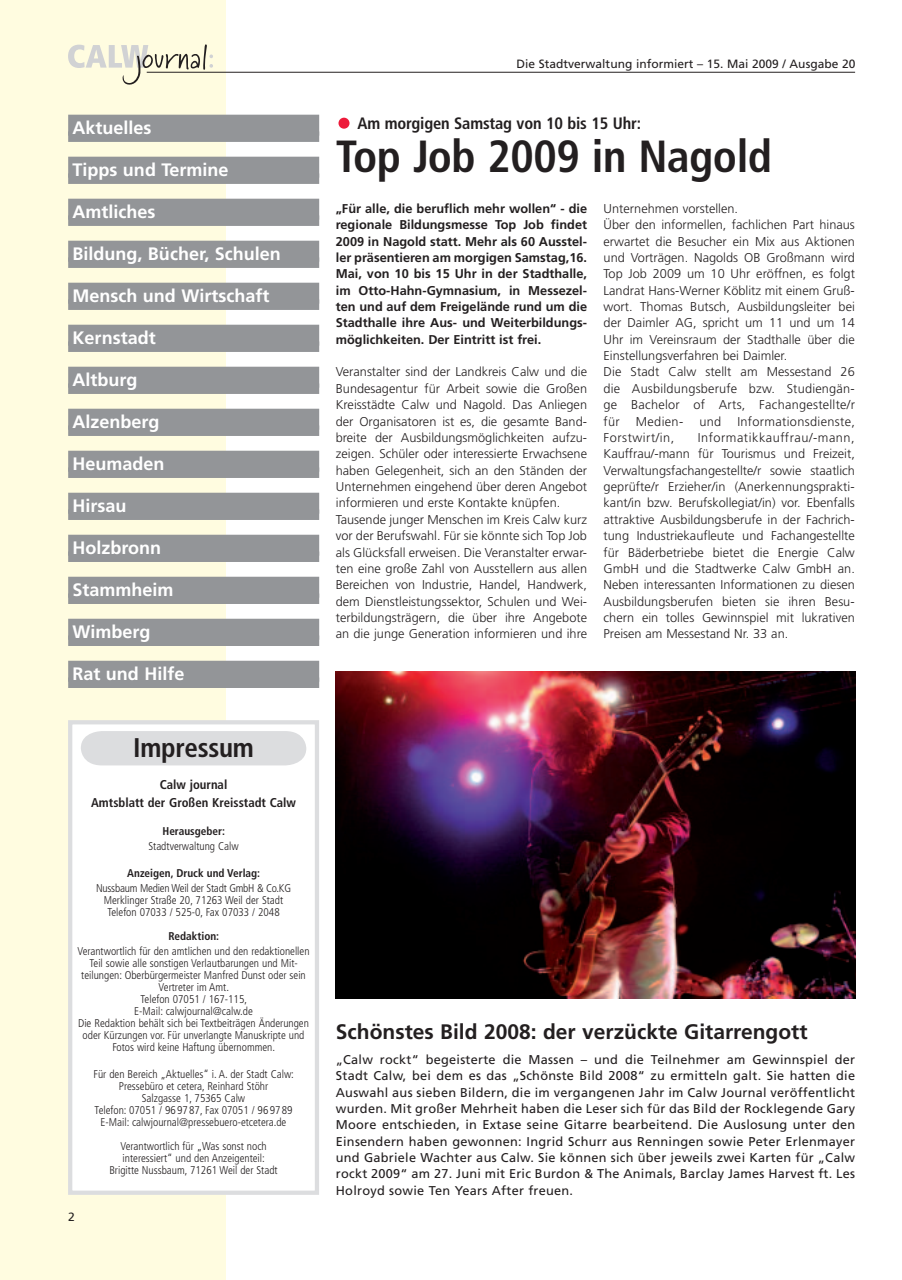
<style>
.page{position:relative;width:902px;height:1280px;background:#fff}
.page>*{position:absolute;margin:0;border:0;box-sizing:border-box;transform-origin:0 0}
.t1{font:700 condensed 45px "Frutiger";letter-spacing:-.01em;color:#231f20}
.t2{font:700 condensed 27px "Frutiger";letter-spacing:-.01em;color:#231f20}
.t3{font:700 21px "Frutiger";color:#231f20}
.t4{font:700 18px "Frutiger";color:#fff}
.t5{font:700 condensed 16.5px "Frutiger";letter-spacing:-.01em;color:#231f20}
.t6{font:300 12.75px/16.4px "Frutiger";color:#231f20}
.t7{font:12.75px/16.4px "Frutiger";letter-spacing:.02em;color:#231f20;text-align:justify}
.t8{font:700 12.75px/16.4px "Frutiger";color:#231f20;text-align:justify}
.t9{font:700 condensed 12.75px/18px "Frutiger";color:#231f20;text-align:center}
.t10{font:300 12.75px "Frutiger";letter-spacing:.025em;color:#231f20}
.t11{font:300 12.75px "Frutiger";letter-spacing:.04em;color:#231f20}
.t12{font:12px "Frutiger";color:#231f20}
.t13{font:300 condensed 11.25px/12px "Frutiger";color:#231f20;text-align:center}
.t14{font:700 condensed 11.25px "Frutiger";color:#231f20}
</style>
<div class="page">
<div style="left:0;top:0;width:225px;height:1279px;background:#fffce0"></div>
<svg style="left:68px;top:44px;width:145px;height:41px"></svg>
<hr style="left:147px;top:72px;width:708px;height:1px;background:#231f20">
<div style="left:68px;top:720px;width:251px;height:475px;background:#fff;border:4px solid #dcdddf"></div>
<div style="left:81px;top:731px;width:225px;height:34px;background:#dcdddf"></div>
<div style="left:68px;top:115px;width:251px;height:21px;background:#939598"></div>
<div style="left:68px;top:131px;width:251px;height:11px;background:#939598"></div>
<div style="left:68px;top:157px;width:251px;height:21px;background:#939598"></div>
<div style="left:68px;top:173px;width:251px;height:11px;background:#939598"></div>
<div style="left:68px;top:199px;width:251px;height:21px;background:#939598"></div>
<div style="left:68px;top:215px;width:251px;height:11px;background:#939598"></div>
<div style="left:68px;top:241px;width:251px;height:21px;background:#939598"></div>
<div style="left:68px;top:257px;width:251px;height:11px;background:#939598"></div>
<div style="left:68px;top:283px;width:251px;height:21px;background:#939598"></div>
<div style="left:68px;top:299px;width:251px;height:11px;background:#939598"></div>
<div style="left:68px;top:325px;width:251px;height:21px;background:#939598"></div>
<div style="left:68px;top:341px;width:251px;height:11px;background:#939598"></div>
<div style="left:68px;top:367px;width:251px;height:21px;background:#939598"></div>
<div style="left:68px;top:383px;width:251px;height:11px;background:#939598"></div>
<div style="left:68px;top:409px;width:251px;height:21px;background:#939598"></div>
<div style="left:68px;top:425px;width:251px;height:11px;background:#939598"></div>
<div style="left:68px;top:451px;width:251px;height:21px;background:#939598"></div>
<div style="left:68px;top:467px;width:251px;height:11px;background:#939598"></div>
<div style="left:68px;top:493px;width:251px;height:21px;background:#939598"></div>
<div style="left:68px;top:509px;width:251px;height:11px;background:#939598"></div>
<div style="left:68px;top:535px;width:251px;height:21px;background:#939598"></div>
<div style="left:68px;top:551px;width:251px;height:11px;background:#939598"></div>
<div style="left:68px;top:577px;width:251px;height:21px;background:#939598"></div>
<div style="left:68px;top:593px;width:251px;height:11px;background:#939598"></div>
<div style="left:68px;top:619px;width:251px;height:21px;background:#939598"></div>
<div style="left:68px;top:635px;width:251px;height:11px;background:#939598"></div>
<div style="left:68px;top:661px;width:251px;height:21px;background:#939598"></div>
<div style="left:68px;top:677px;width:251px;height:11px;background:#939598"></div>
<div style="left:338px;top:118px;width:11px;height:11px;background:#ed1a3a;border-radius:50%"></div>
<img style="left:336px;top:671px;width:519px;height:327px">
<h3 class="t4" style="left:72px;top:121px;width:81px">Aktuelles</h3>
<h3 class="t4" style="left:72px;top:163px;width:158px">Tipps und Termine</h3>
<h3 class="t4" style="left:72px;top:205px;width:85px">Amtliches</h3>
<h3 class="t4" style="left:72px;top:247px;width:210px">Bildung, Bücher, Schulen</h3>
<h3 class="t4" style="left:72px;top:289px;width:199px">Mensch und Wirtschaft</h3>
<h3 class="t4" style="left:72px;top:331px;width:85px">Kernstadt</h3>
<h3 class="t4" style="left:72px;top:373px;width:67px">Altburg</h3>
<h3 class="t4" style="left:72px;top:415px;width:89px">Alzenberg</h3>
<h3 class="t4" style="left:72px;top:457px;width:94px">Heumaden</h3>
<h3 class="t4" style="left:72px;top:499px;width:56px">Hirsau</h3>
<h3 class="t4" style="left:72px;top:541px;width:90px">Holzbronn</h3>
<h3 class="t4" style="left:72px;top:583px;width:103px">Stammheim</h3>
<h3 class="t4" style="left:72px;top:625px;width:80px">Wimberg</h3>
<h3 class="t4" style="left:72px;top:667px;width:114px">Rat und Hilfe</h3>
<h2 class="t2" style="left:133px;top:736px;width:122px">Impressum</h2>
<p class="t9" style="left:91px;top:776px;width:206px">Calw journal<br>Amtsblatt der Großen Kreisstadt Calw</p>
<p class="t14" style="left:162px;top:827px;width:64px">Herausgeber:</p>
<p class="t13" style="left:148px;top:841px;width:92px">Stadtverwaltung Calw</p>
<p class="t14" style="left:127px;top:869px;width:134px">Anzeigen, Druck und Verlag:</p>
<p class="t13" style="left:96px;top:883px;width:196px">Nussbaum Medien Weil der Stadt GmbH &amp; Co.KG<br>Merklinger Straße 20, 71263 Weil der Stadt<br>Telefon 07033 / 525-0, Fax 07033 / 2048</p>
<p class="t14" style="left:168px;top:932px;width:52px">Redaktion:</p>
<p class="t13" style="left:77px;top:946px;width:233px">Verantwortlich für den amtlichen und den redaktionellen Teil sowie alle sonstigen Verlautbarungen und Mit&shy;teilungen: Oberbürgermeister Manfred Dunst oder sein Vertreter im Amt.<br>Telefon 07051 / 167-115,<br>E-Mail: calwjournal@calw.de<br>Die Redaktion behält sich bei Textbeiträgen Änderungen oder Kürzungen vor. Für unverlangte Manuskripte und Fotos wird keine Haftung übernommen.</p>
<p class="t13" style="left:93px;top:1069px;width:202px">Für den Bereich „Aktuelles“ i. A. der Stadt Calw:<br>Pressebüro et cetera, Reinhard Stöhr<br>Salzgasse 1, 75365 Calw<br>Telefon: 07051 / 96 97 87, Fax 07051 / 96 97 89<br>E-Mail: calwjournal@pressebuero-etcetera.de</p>
<p class="t13" style="left:109px;top:1141px;width:170px">Verantwortlich für „Was sonst noch interessiert“ und den Anzeigenteil:<br>Brigitte Nussbaum, 71261 Weil der Stadt</p>
<p class="t12" style="left:68px;top:1212px;width:8px">2</p>
<p class="t12" style="left:516px;top:59px;width:340px">Die Stadtverwaltung informiert – 15. Mai 2009 / Ausgabe 20</p>
<p class="t5" style="left:357px;top:116px;width:285px">Am morgigen Samstag von 10 bis 15 Uhr:</p>
<h1 class="t1" style="left:336px;top:138px;width:438px">Top Job 2009 in Nagold</h1>
<p class="t8" style="left:336px;top:201px;width:253px">„Für alle, die beruflich mehr wollen“ - die regionale Bildungsmesse Top Job findet 2009 in Nagold statt. Mehr als 60 Ausstel&shy;ler präsentieren am morgigen Samstag,16.<br>Mai, von 10 bis 15 Uhr in der Stadthalle, im Otto-Hahn-Gymnasium, in Messezel&shy;ten und auf dem Freigelände rund um die Stadthalle ihre Aus- und Weiterbildungs&shy;möglichkeiten. Der Eintritt ist frei.</p>
<p class="t6" style="left:336px;top:365px;width:253px">Veranstalter sind der Landkreis Calw und die Bundesagentur für Arbeit sowie die Großen Kreisstädte Calw und Nagold. Das Anliegen der Organisatoren ist es, die gesamte Band&shy;breite der Ausbildungsmöglichkeiten aufzu&shy;zeigen. Schüler oder interessierte Erwachsene haben Gelegenheit, sich an den Ständen der Unternehmen eingehend über deren Angebot informieren und erste Kontakte knüpfen.<br>Tausende junger Menschen im Kreis Calw kurz vor der Berufswahl. Für sie könnte sich Top Job als Glücksfall erweisen. Die Veranstalter erwar&shy;ten eine große Zahl von Ausstellern aus allen Bereichen von Industrie, Handel, Handwerk, dem Dienstleistungssektor, Schulen und Wei&shy;terbildungsträgern, die über ihre Angebote an die junge Generation informieren und ihre</p>
<p class="t6" style="left:603px;top:201px;width:253px">Unternehmen vorstellen.<br>Über den informellen, fachlichen Part hinaus erwartet die Besucher ein Mix aus Aktionen und Vorträgen. Nagolds OB Großmann wird Top Job 2009 um 10 Uhr eröffnen, es folgt Landrat Hans-Werner Köblitz mit einem Gruß&shy;wort. Thomas Butsch, Ausbildungsleiter bei der Daimler AG, spricht um 11 und um 14<br>Uhr im Vereinsraum der Stadthalle über die Einstellungsverfahren bei Daimler.<br>Die Stadt Calw stellt am Messestand 26 die Ausbildungsberufe bzw. Studiengän&shy;ge Bachelor of Arts, Fachangestellte/r für</p>
<p class="t6" style="left:636px;top:414px;width:49px">Medien-</p>
<p class="t6" style="left:699px;top:414px;width:23px">und</p>
<p class="t10" style="left:737px;top:416px;width:119px">Informationsdienste,</p>
<p class="t11" style="left:603px;top:432px;width:72px">Forstwirt/in,</p>
<p class="t6" style="left:603px;top:430px;width:253px;text-align:justify;text-indent:94px">Informatikkauffrau/-mann, Kauffrau/-mann für Tourismus und Freizeit, Verwaltungsfachangestellte/r sowie staatlich geprüfte/r Erzieher/in (Anerkennungsprakti&shy;kant/in bzw. Berufskollegiat/in) vor. Ebenfalls attraktive Ausbildungsberufe in der Fachrich&shy;tung Industriekaufleute und Fachangestellte für Bäderbetriebe bietet die Energie Calw GmbH und die Stadtwerke Calw GmbH an.<br>Neben interessanten Informationen zu diesen Ausbildungsberufen bieten sie ihren Besu&shy;chern ein tolles Gewinnspiel mit lukrativen Preisen am Messestand Nr. 33 an.</p>
<h3 class="t3" style="left:336px;top:1023px;width:473px">Schönstes Bild 2008: der verzückte Gitarrengott</h3>
<p class="t7" style="left:336px;top:1052px;width:521px">„Calw rockt“ begeisterte die Massen – und die Teilnehmer am Gewinnspiel der Stadt Calw, bei dem es das „Schönste Bild 2008“ zu ermitteln galt. Sie hatten die Auswahl aus sieben Bildern, die im vergangenen Jahr im Calw Journal veröffentlicht wurden. Mit großer Mehrheit haben die Leser sich für das Bild der Rocklegende Gary Moore entschieden, in Extase seine Gitarre bearbeitend. Die Auslosung unter den Einsendern haben gewonnen: Ingrid Schurr aus Renningen sowie Peter Erlenmayer und Gabriele Wachter aus Calw. Sie können sich über jeweils zwei Karten für „Calw rockt 2009“ am 27. Juni mit Eric Burdon &amp; The Animals, Barclay James Harvest ft. Les Holroyd sowie Ten Years After freuen.</p>
</div>
